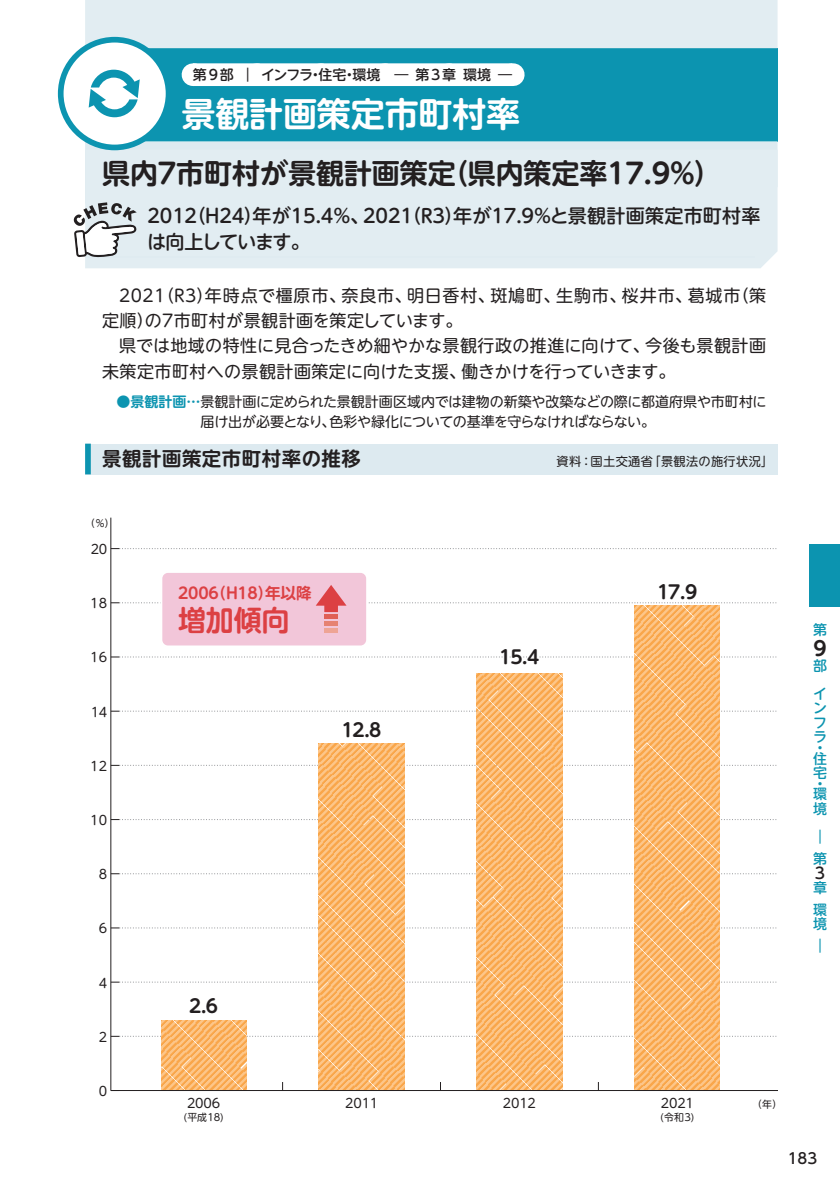
<style>
.page{position:relative;width:840px;height:1191px;background:#fff}
.page>*{position:absolute;margin:0;border:0;box-sizing:border-box;transform-origin:0 0}
.t1{font:500 62.4px "UD Shin M Go Pro";color:#0c94b0}
.t2{font:700 34px "UD Shin M Go Pro De";letter-spacing:-.005em;color:#fff}
.t3{font:700 28.4px "UD Shin M Go Pro De";color:#dc4043}
.t4{font:700 28px "UD Shin M Go Pro De";letter-spacing:-.005em;color:#231f20}
.t5{font:700 19.8px "UD Shin M Go Pro De";color:#231f20}
.t6{font:700 19.4px "UD Shin M Go Pro De";letter-spacing:.03em;color:#231f20}
.t7{font:500 19px/26px "UD Shin M Go Pro";letter-spacing:-.005em;color:#231f20}
.t8{font:700 18.4px "UD Shin M Go Pro De";color:#231f20}
.t9{font:17px/25.4px "UD Shin M Go Pro";letter-spacing:.03em;color:#231f20}
.t10{font:700 15.6px "UD Shin M Go Pro De";letter-spacing:-.01em;color:#dc4043}
.t11{font:500 15.6px "UD Shin M Go Pro";color:#231f20}
.t12{font:500 14.8px "UD Shin Go Pro";color:#231f20}
.t13{font:14px/20px "UD Shin M Go Pro";letter-spacing:-.015em;color:#231f20}
.t14{font:500 14px "UD Shin M Go Pro";color:#231f20}
.t15{font:500 14px/10.8px "UD Shin M Go Pro";color:#0c94b0}
.t16{font:12.8px "UD Shin M Go Pro";letter-spacing:-.02em;color:#231f20}
.t17{font:12.2px "UD Shin M Go Pro";letter-spacing:.03em;color:#231f20}
.t18{font:10px "UD Shin M Go Pro";letter-spacing:-.005em;color:#231f20}
.s1{font-family:"UD Shin M Go Pro De";font-weight:700;color:#0c94b0}
</style>
<div class="page">
<svg style="left:161px;top:1020px;width:85px;height:70px;background:#fab86d"></svg>
<svg style="left:319px;top:743px;width:85px;height:347px;background:#fab66a"></svg>
<svg style="left:476px;top:673px;width:85px;height:417px;background:#fab86e"></svg>
<svg style="left:634px;top:668px;width:85px;height:422px;background:#fab76d"></svg>
<hr style="left:111px;top:1090px;width:666px;height:1px;background:#231f20">
<hr style="left:110px;top:517px;width:1px;height:573px;background:#231f20">
<svg style="left:111px;top:1035px;width:666px;height:2px"></svg>
<svg style="left:111px;top:981px;width:666px;height:1px"></svg>
<svg style="left:111px;top:927px;width:666px;height:1px"></svg>
<svg style="left:111px;top:873px;width:666px;height:1px"></svg>
<svg style="left:111px;top:819px;width:666px;height:1px"></svg>
<svg style="left:111px;top:765px;width:666px;height:1px"></svg>
<svg style="left:111px;top:710px;width:666px;height:2px"></svg>
<svg style="left:111px;top:548px;width:666px;height:1px"></svg>
<svg style="left:111px;top:571px;width:666px;height:97px"></svg>
<div style="left:85px;top:48px;width:692px;height:40px;background:#0c94b0"></div>
<div style="left:85px;top:0;width:692px;height:48px;background:#e2edf2"></div>
<div style="left:193px;top:63px;width:319px;height:23px;background:#fff"></div>
<svg style="left:257px;top:63px;width:223px;height:1px"></svg>
<svg style="left:512px;top:63px;width:1px;height:23px"></svg>
<div style="left:85px;top:88px;width:692px;height:54px;background:#0c94b0"></div>
<div style="left:85px;top:142px;width:692px;height:8px;background:#ddeaf0"></div>
<div style="left:85px;top:150px;width:692px;height:118px;background:#e2edf2"></div>
<hr style="left:85px;top:257px;width:669px;height:1px;background:#ddeaf0">
<div style="left:85px;top:443px;width:692px;height:31px;background:#ddeaf0"></div>
<div style="left:85px;top:443px;width:6px;height:31px;background:#0c94b0"></div>
<svg style="left:74px;top:202px;width:63px;height:56px"></svg>
<div style="left:61px;top:40px;width:107px;height:107px;background:#fff;border-radius:50%"></div>
<svg style="left:89px;top:70px;width:51px;height:47px"></svg>
<div style="left:58px;top:37px;width:113px;height:113px;border:6px solid #0c94b0;border-radius:50%"></div>
<p class="t14" style="left:193px;top:64px;width:320px">第9部 ｜ インフラ・住宅・環境 ― 第3章 環境 ―</p>
<h2 class="t2" style="left:181px;top:87px;width:340px">景観計画策定市町村率</h2>
<h3 class="t4" style="left:102px;top:150px;width:620px">県内7市町村が景観計画策定（県内策定率17.9％）</h3>
<p class="t7" style="left:147px;top:202px;width:614px">2012（H24）年が15.4％、2021（R3）年が17.9％と景観計画策定市町村率は向上しています。</p>
<p class="t9" style="left:102px;top:282px;width:665px;text-indent:17px">2021（R3）年時点で橿原市、奈良市、明日香村、斑鳩町、生駒市、桜井市、葛城市（策定順）の7市町村が景観計画を策定しています。</p>
<p class="t9" style="left:102px;top:332px;width:665px;text-indent:17px">県では地域の特性に見合ったきめ細やかな景観行政の推進に向けて、今後も景観計画未策定市町村への景観計画策定に向けた支援、働きかけを行っていきます。</p>
<p class="t13" style="left:200px;top:391px;width:567px;text-indent:-84px"><span class="s1">●景観計画…</span>景観計画に定められた景観計画区域内では建物の新築や改築などの際に都道府県や市町村に届け出が必要となり、色彩や緑化についての基準を守らなければならない。</p>
<p class="t6" style="left:102px;top:443px;width:260px">景観計画策定市町村率の推移</p>
<p class="t17" style="left:556px;top:452px;width:218px">資料：国土交通省「景観法の施行状況」</p>
<p class="t18" style="left:86px;top:514px;width:30px">（%）</p>
<p class="t16" style="left:90px;top:539px;width:18px">20</p>
<p class="t16" style="left:91px;top:593px;width:18px">18</p>
<p class="t16" style="left:91px;top:647px;width:18px">16</p>
<p class="t16" style="left:91px;top:701px;width:18px">14</p>
<p class="t16" style="left:91px;top:755px;width:18px">12</p>
<p class="t16" style="left:91px;top:809px;width:18px">10</p>
<p class="t16" style="left:99px;top:864px;width:10px">8</p>
<p class="t16" style="left:99px;top:918px;width:10px">6</p>
<p class="t16" style="left:99px;top:972px;width:10px">4</p>
<p class="t16" style="left:99px;top:1026px;width:10px">2</p>
<p class="t16" style="left:99px;top:1080px;width:10px">0</p>
<p class="t10" style="left:178px;top:581px;width:135px">2006（H18）年以降</p>
<h3 class="t3" style="left:178px;top:596px;width:113px">増加傾向</h3>
<p class="t8" style="left:341px;top:715px;width:42px">12.8</p>
<p class="t8" style="left:189px;top:991px;width:30px">2.6</p>
<p class="t8" style="left:499px;top:642px;width:42px">15.4</p>
<p class="t16" style="left:187px;top:1093px;width:35px">2006</p>
<p class="t16" style="left:345px;top:1093px;width:34px">2011</p>
<p class="t16" style="left:502px;top:1093px;width:34px">2012</p>
<p class="t18" style="left:183px;top:1109px;width:42px">(平成18)</p>
<p class="t8" style="left:656px;top:577px;width:42px">17.9</p>
<p class="t16" style="left:660px;top:1093px;width:35px">2021</p>
<p class="t18" style="left:659px;top:1109px;width:36px">(令和3)</p>
<h1 class="t1" style="left:788px;top:525px;width:64px">█</h1>
<p class="t15" style="left:812px;top:623px;width:15px">第</p>
<p class="t15" style="left:812px;top:650px;width:15px;line-height:28.6px">部イ</p>
<p class="t15" style="left:812px;top:700px;width:14px;line-height:14.2px;text-align:justify">ンフラ</p>
<p class="t15" style="left:812px;top:741px;width:15px">・住</p>
<p class="t15" style="left:812px;top:766px;width:15px">宅・環</p>
<p class="t15" style="left:812px;top:793px;width:15px;line-height:28.6px">境︱</p>
<p class="t15" style="left:812px;top:852px;width:15px">第</p>
<p class="t11" style="left:814px;top:860px;width:12px">3</p>
<p class="t15" style="left:812px;top:876px;width:15px;line-height:21.6px">章環</p>
<p class="t15" style="left:812px;top:912px;width:15px;line-height:21.6px">境︱</p>
<p class="t5" style="left:813px;top:632px;width:15px">9</p>
<p class="t18" style="left:751px;top:1095px;width:31px">（年）</p>
<p class="t12" style="left:787px;top:1146px;width:31px">183</p>
</div>
